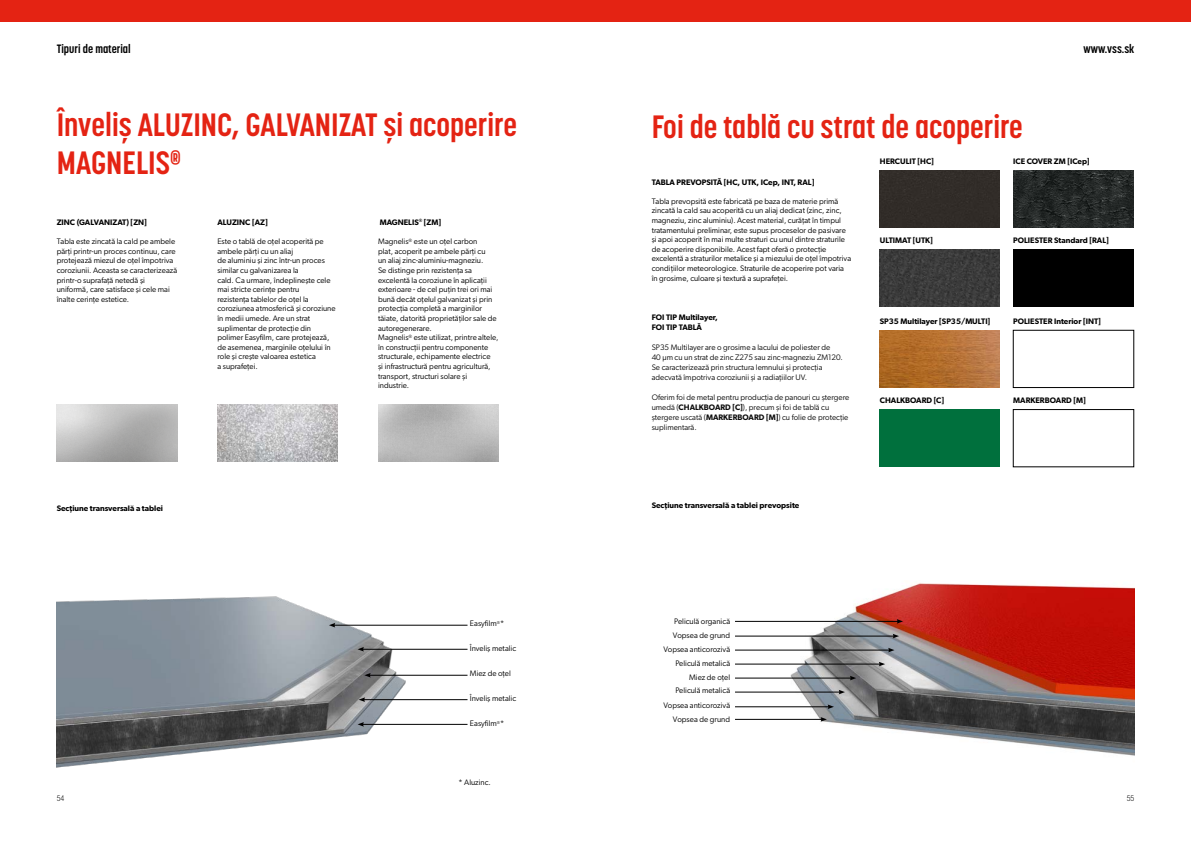
<style>
.page{position:relative;width:1191px;height:842px;background:#fff}
.page>*{position:absolute;margin:0;border:0;box-sizing:border-box;transform-origin:0 0}
.t1{font:700 32px/38.4px "Korolev Condensed";color:#e42313}
.t2{font:700 12px "Korolev Condensed";color:#000}
.t3{font:8px/9.6px "Gibson";color:#000}
.t4{font:8px/10px "Gibson";color:#0a0a0a}
.t5{font:600 8px/9.6px "Gibson";color:#000}
.t6{font:300 8px "Korolev Condensed";color:#000}
.s1{font-weight:600}
</style>
<div class="page">
<div style="left:0;top:0;width:1191px;height:22px;background:#e42313"></div>
<img style="left:217px;top:404px;width:121px;height:57px">
<div style="left:879px;top:170px;width:120px;height:57px;background:#312c28"></div>
<img style="left:879px;top:330px;width:120px;height:58px">
<img style="left:879px;top:249px;width:120px;height:58px">
<div style="left:879px;top:410px;width:120px;height:57px;background:#00703d"></div>
<img style="left:1013px;top:170px;width:120px;height:57px">
<div style="left:1012px;top:330px;width:122px;height:58px;border:1px solid #000"></div>
<div style="left:1013px;top:249px;width:120px;height:58px;background:#000"></div>
<div style="left:1012px;top:409px;width:122px;height:58px;border:1px solid #000"></div>
<img style="left:787px;top:583px;width:347px;height:173px">
<hr style="left:735px;top:621px;width:163px;height:1px;background:#000">
<svg style="left:896px;top:619px;width:7px;height:5px"></svg>
<hr style="left:735px;top:636px;width:159px;height:1px;background:#000">
<svg style="left:892px;top:634px;width:7px;height:4px"></svg>
<hr style="left:735px;top:719px;width:87px;height:1px;background:#000">
<svg style="left:820px;top:717px;width:7px;height:5px"></svg>
<hr style="left:735px;top:650px;width:154px;height:1px;background:#000">
<svg style="left:888px;top:648px;width:6px;height:4px"></svg>
<hr style="left:735px;top:706px;width:94px;height:1px;background:#000">
<svg style="left:827px;top:704px;width:7px;height:5px"></svg>
<hr style="left:735px;top:664px;width:145px;height:1px;background:#000">
<svg style="left:878px;top:662px;width:7px;height:4px"></svg>
<hr style="left:735px;top:692px;width:105px;height:1px;background:#000">
<svg style="left:838px;top:690px;width:7px;height:4px"></svg>
<hr style="left:735px;top:678px;width:116px;height:1px;background:#000">
<svg style="left:850px;top:676px;width:6px;height:4px"></svg>
<img style="left:57px;top:596px;width:363px;height:172px">
<hr style="left:334px;top:625px;width:133px;height:1px;background:#000">
<svg style="left:329px;top:623px;width:6px;height:4px"></svg>
<hr style="left:362px;top:649px;width:105px;height:1px;background:#000">
<svg style="left:357px;top:647px;width:7px;height:4px"></svg>
<hr style="left:369px;top:675px;width:98px;height:1px;background:#000">
<svg style="left:364px;top:673px;width:7px;height:4px"></svg>
<hr style="left:363px;top:699px;width:104px;height:1px;background:#000">
<svg style="left:359px;top:697px;width:6px;height:5px"></svg>
<hr style="left:362px;top:724px;width:105px;height:1px;background:#000">
<svg style="left:357px;top:722px;width:7px;height:5px"></svg>
<h2 class="t2" style="left:57px;top:42px;width:76px">Tipuri de material</h2>
<h2 class="t2" style="left:1083px;top:42px;width:52px">www.vss.sk</h2>
<h1 class="t1" style="left:57px;top:105px;width:462px">Înveliș ALUZINC, GALVANIZAT și acoperire<br>MAGNELIS<sup>®</sup></h1>
<p class="t5" style="left:57px;top:217px;width:92px">ZINC (GALVANIZAT) [ZN]</p>
<p class="t3" style="left:57px;top:237px;width:122px">Tabla este zincată la cald pe ambele părţi printr-un proces continuu, care protejează miezul de oţel împotriva coroziunii. Aceasta se caracterizează printr-o suprafaţă netedă şi uniformă, care satisface şi cele mai înalte cerinţe estetice.</p>
<p class="t5" style="left:217px;top:217px;width:52px">ALUZINC [AZ]</p>
<p class="t3" style="left:217px;top:237px;width:120px">Este o tablă de oţel acoperită pe ambele părţi cu un aliaj<br>de aluminiu şi zinc într-un proces similar cu galvanizarea la<br>cald. Ca urmare, îndeplineşte cele mai stricte cerinţe pentru<br>rezistenţa tablelor de oţel la coroziunea atmosferică şi coroziune în medii umede. Are un strat suplimentar de protecţie din polimer Easyfilm, care protejează, de asemenea, marginile oţelului în role şi creşte valoarea estetica<br>a suprafeţei.</p>
<p class="t5" style="left:380px;top:217px;width:63px">MAGNELIS<sup>®</sup> [ZM]</p>
<p class="t3" style="left:378px;top:237px;width:122px">Magnelis<sup>®</sup> este un oțel carbon<br>plat, acoperit pe ambele părți cu<br>un aliaj zinc-aluminiu-magneziu.<br>Se distinge prin rezistența sa excelentă la coroziune în aplicații exterioare - de cel puțin trei ori mai bună decât oțelul galvanizat și prin protecția completă a marginilor tăiate, datorită proprietăților sale de autoregenerare.<br>Magnelis<sup>®</sup> este utilizat, printre altele, în construcții pentru componente structurale, echipamente electrice<br>și infrastructură pentru agricultură, transport, structuri solare și industrie.</p>
<p class="t5" style="left:57px;top:503px;width:108px">Secţiune transversală a tablei</p>
<p class="t3" style="left:470px;top:619px;width:36px">Easyfilm<sup>®</sup>*</p>
<p class="t3" style="left:470px;top:643px;width:48px">Înveliş metalic</p>
<p class="t3" style="left:470px;top:668px;width:42px">Miez de oţel</p>
<p class="t3" style="left:470px;top:693px;width:48px">Înveliş metalic</p>
<p class="t3" style="left:470px;top:718px;width:36px">Easyfilm<sup>®</sup>*</p>
<p class="t3" style="left:458px;top:777px;width:34px">* Aluzinc.</p>
<h1 class="t1" style="left:651px;top:107px;width:373px">Foi de tablă cu strat de acoperire</h1>
<p class="t5" style="left:651px;top:177px;width:164px">TABLA PREVOPSITĂ [HC, UTK, ICep, INT, RAL]</p>
<p class="t3" style="left:651px;top:196px;width:201px">Tabla prevopsită este fabricată pe baza de materie primă zincată la cald sau acoperită cu un aliaj dedicat (zinc, zinc, magneziu, zinc aluminiu). Acest material, curăţat în timpul tratamentului preliminar, este supus proceselor de pasivare şi apoi acoperit în mai multe straturi cu unul dintre straturile de acoperire disponibile. Acest fapt oferă o protecţie excelentă a straturilor metalice şi a miezului de oţel împotriva condiţiilor meteorologice. Straturile de acoperire pot varia în grosime, culoare şi textură a suprafeţei.</p>
<p class="t5" style="left:651px;top:313px;width:68px">FOI TIP Multilayer,<br>FOI TIP TABLĂ</p>
<p class="t4" style="left:651px;top:342px;width:193px">SP35 Multilayer are o grosime a lacului de poliester de<br>40 μm cu un strat de zinc Z275 sau zinc-magneziu ZM120.<br>Se caracterizează prin structura lemnului și protecția adecvată împotriva coroziunii și a radiațiilor UV.</p>
<p class="t4" style="left:651px;top:392px;width:199px">Oferim foi de metal pentru producția de panouri cu ștergere umedă (<span class="s1">CHALKBOARD [C]</span>), precum și foi de tablă cu ștergere uscată (<span class="s1">MARKERBOARD [M]</span>) cu folie de protecție suplimentară.</p>
<p class="t5" style="left:880px;top:156px;width:56px">HERCULIT [HC]</p>
<p class="t5" style="left:1013px;top:156px;width:78px">ICE COVER ZM [ICep]</p>
<p class="t5" style="left:880px;top:235px;width:55px">ULTIMAT [UTK]</p>
<p class="t5" style="left:1013px;top:235px;width:97px">POLIESTER Standard [RAL]</p>
<p class="t5" style="left:880px;top:316px;width:112px">SP35 Multilayer [SP35/MULTI]</p>
<p class="t5" style="left:1013px;top:316px;width:89px">POLIESTER Interior [INT]</p>
<p class="t5" style="left:880px;top:395px;width:66px">CHALKBOARD [C]</p>
<p class="t5" style="left:1013px;top:395px;width:74px">MARKERBOARD [M]</p>
<p class="t5" style="left:651px;top:501px;width:149px">Secţiune transversală a tablei prevopsite</p>
<p class="t3" style="left:673px;top:613px;width:59px;line-height:14.4px">Peliculă organică<br>Vopsea de grund</p>
<p class="t3" style="left:675px;top:658px;width:56px">Peliculă metalică</p>
<p class="t3" style="left:675px;top:686px;width:56px">Peliculă metalică</p>
<p class="t3" style="left:663px;top:644px;width:68px">Vopsea anticorozivă</p>
<p class="t3" style="left:689px;top:672px;width:42px">Miez de oţel</p>
<p class="t3" style="left:663px;top:700px;width:68px">Vopsea anticorozivă</p>
<p class="t3" style="left:673px;top:714px;width:59px">Vopsea de grund</p>
<p class="t6" style="left:57px;top:794px;width:9px">54</p>
<p class="t6" style="left:1126px;top:794px;width:9px">55</p>
</div>
